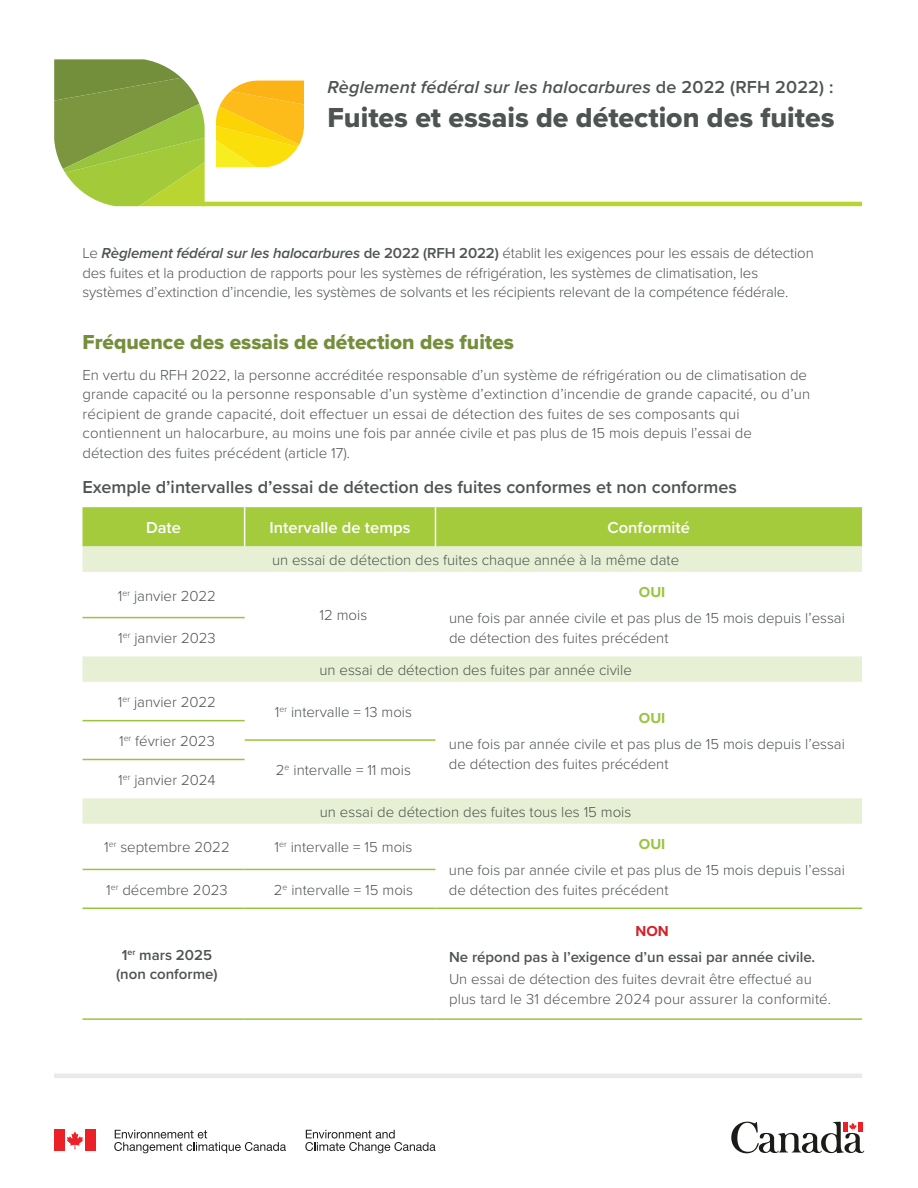
<style>
.page{position:relative;width:918px;height:1188px;background:#fff}
.page>*{position:absolute;margin:0;border:0;box-sizing:border-box;transform-origin:0 0}
.t1{font:28.5px "Proxima Nova Extrabld";color:#4d5451}
.t2{font:21px "Proxima Nova Extrabld";color:#748e3b}
.t3{font:600 18px "Proxima Nova";color:#4d5451}
.t4{font:italic 600 18px "Proxima Nova";letter-spacing:.01em;color:#4d5451}
.t5{font:600 16.5px "Proxima Nova";color:#fff}
.t6{font:300 15px/19.5px "Proxima Nova";color:#4d5451}
.t7{font:600 15px/19.5px "Proxima Nova";color:#4d5451;text-align:center}
.t8{font:700 15px "Proxima Nova";color:#99c53e}
.t9{font:700 15px "Proxima Nova";color:#d1232a}
.s1{font-style:normal}
.s2{font-weight:600;font-style:italic}
.s3{font-weight:600}
</style>
<div class="page">
<hr style="left:54px;top:1074px;width:808px;height:4px;background:#e6ebe8">
<svg style="left:67px;top:1131px;width:16px;height:18px"></svg>
<div style="left:54px;top:1130px;width:10px;height:21px;background:#ec2127"></div>
<div style="left:86px;top:1130px;width:10px;height:21px;background:#ec2127"></div>
<svg style="left:114px;top:1130px;width:172px;height:23px"></svg>
<svg style="left:305px;top:1130px;width:130px;height:23px"></svg>
<svg style="left:731px;top:1122px;width:133px;height:31px"></svg>
<svg style="left:54px;top:59px;width:151px;height:147px;background:#98b550"></svg>
<svg style="left:216px;top:81px;width:88px;height:86px;background:#fbd02b"></svg>
<hr style="left:202px;top:202px;width:660px;height:4px;background:#bad432">
<div style="left:82px;top:507px;width:780px;height:39px;background:#a3cb3c"></div>
<svg style="left:82px;top:546px;width:780px;height:278px"></svg>
<hr style="left:244px;top:507px;width:1px;height:39px;background:#fff">
<hr style="left:435px;top:507px;width:1px;height:39px;background:#fff">
<hr style="left:82px;top:617px;width:163px;height:1px;background:#99c53e">
<hr style="left:82px;top:720px;width:163px;height:1px;background:#99c53e">
<hr style="left:82px;top:759px;width:163px;height:1px;background:#99c53e">
<hr style="left:245px;top:739px;width:190px;height:2px;background:#99c53e">
<hr style="left:82px;top:869px;width:163px;height:1px;background:#99c53e">
<hr style="left:245px;top:869px;width:190px;height:1px;background:#99c53e">
<hr style="left:82px;top:908px;width:163px;height:1px;background:#99c53e">
<hr style="left:245px;top:908px;width:190px;height:1px;background:#99c53e">
<hr style="left:435px;top:908px;width:427px;height:1px;background:#99c53e">
<hr style="left:82px;top:1018px;width:163px;height:2px;background:#99c53e">
<hr style="left:245px;top:1018px;width:190px;height:2px;background:#99c53e">
<hr style="left:435px;top:1018px;width:427px;height:2px;background:#99c53e">
<p class="t4" style="left:327px;top:74px;width:508px">Règlement fédéral sur les halocarbures <span class="s1">de 2022 (RFH 2022) :</span></p>
<h1 class="t1" style="left:327px;top:97px;width:509px">Fuites et essais de détection des fuites</h1>
<p class="t6" style="left:82px;top:243px;width:733px">Le <span class="s2">Règlement fédéral sur les halocarbures</span> <span class="s3">de 2022 (RFH 2022)</span> établit les exigences pour les essais de détection des fuites et la production de rapports pour les systèmes de réfrigération, les systèmes de climatisation, les systèmes d’extinction d’incendie, les systèmes de solvants et les récipients relevant de la compétence fédérale.</p>
<h2 class="t2" style="left:82px;top:327px;width:433px">Fréquence des essais de détection des fuites</h2>
<p class="t6" style="left:82px;top:364px;width:729px">En vertu du RFH 2022, la personne accréditée responsable d’un système de réfrigération ou de climatisation de grande capacité ou la personne responsable d’un système d’extinction d’incendie de grande capacité, ou d’un récipient de grande capacité, doit effectuer un essai de détection des fuites de ses composants qui contiennent un halocarbure, au moins une fois par année civile et pas plus de 15 mois depuis l’essai de détection des fuites précédent (article 17).</p>
<p class="t3" style="left:82px;top:474px;width:656px">Exemple d’intervalles d’essai de détection des fuites conformes et non conformes</p>
<p class="t5" style="left:146px;top:515px;width:37px">Date</p>
<p class="t5" style="left:270px;top:515px;width:142px">Intervalle de temps</p>
<p class="t5" style="left:608px;top:515px;width:84px">Conformité</p>
<p class="t6" style="left:272px;top:550px;width:409px">un essai de détection des fuites chaque année à la même date</p>
<p class="t6" style="left:118px;top:585px;width:100px">1<sup>er</sup> janvier 2022</p>
<p class="t6" style="left:320px;top:605px;width:49px">12 mois</p>
<p class="t8" style="left:639px;top:581px;width:28px">OUI</p>
<p class="t6" style="left:449px;top:608px;width:398px">une fois par année civile et pas plus de 15 mois depuis l’essai</p>
<p class="t6" style="left:118px;top:627px;width:99px">1<sup>er</sup> janvier 2023</p>
<p class="t6" style="left:319px;top:621px;width:351px;line-height:32.1px;text-indent:130px">de détection des fuites précédent un essai de détection des fuites par année civile</p>
<p class="t6" style="left:118px;top:692px;width:100px">1<sup>er</sup> janvier 2022</p>
<p class="t6" style="left:275px;top:701px;width:139px">1<sup>er</sup> intervalle = 13 mois</p>
<p class="t8" style="left:639px;top:707px;width:28px">OUI</p>
<p class="t6" style="left:449px;top:734px;width:398px">une fois par année civile et pas plus de 15 mois depuis l’essai de détection des fuites précédent</p>
<p class="t6" style="left:119px;top:730px;width:97px">1<sup>er</sup> février 2023</p>
<p class="t6" style="left:276px;top:760px;width:137px">2<sup>e</sup> intervalle = 11 mois</p>
<p class="t6" style="left:118px;top:769px;width:99px">1<sup>er</sup> janvier 2024</p>
<p class="t6" style="left:320px;top:801px;width:313px">un essai de détection des fuites tous les 15 mois</p>
<p class="t6" style="left:104px;top:837px;width:127px">1<sup>er</sup> septembre 2022</p>
<p class="t6" style="left:275px;top:837px;width:139px">1<sup>er</sup> intervalle = 15 mois</p>
<p class="t8" style="left:639px;top:833px;width:28px">OUI</p>
<p class="t6" style="left:449px;top:860px;width:398px">une fois par année civile et pas plus de 15 mois depuis l’essai</p>
<p class="t6" style="left:106px;top:879px;width:123px">1<sup>er</sup> décembre 2023</p>
<p class="t6" style="left:449px;top:879px;width:221px">de détection des fuites précédent</p>
<p class="t6" style="left:274px;top:879px;width:141px">2<sup>e</sup> intervalle = 15 mois</p>
<p class="t7" style="left:116px;top:945px;width:103px">1<sup>er</sup> mars 2025 (non conforme)</p>
<p class="t9" style="left:635px;top:919px;width:35px">NON</p>
<p class="t7" style="left:449px;top:947px;width:368px">Ne répond pas à l’exigence d’un essai par année civile.</p>
<p class="t6" style="left:449px;top:969px;width:384px">Un essai de détection des fuites devrait être effectué au plus tard le 31 décembre 2024 pour assurer la conformité.</p>
</div>
